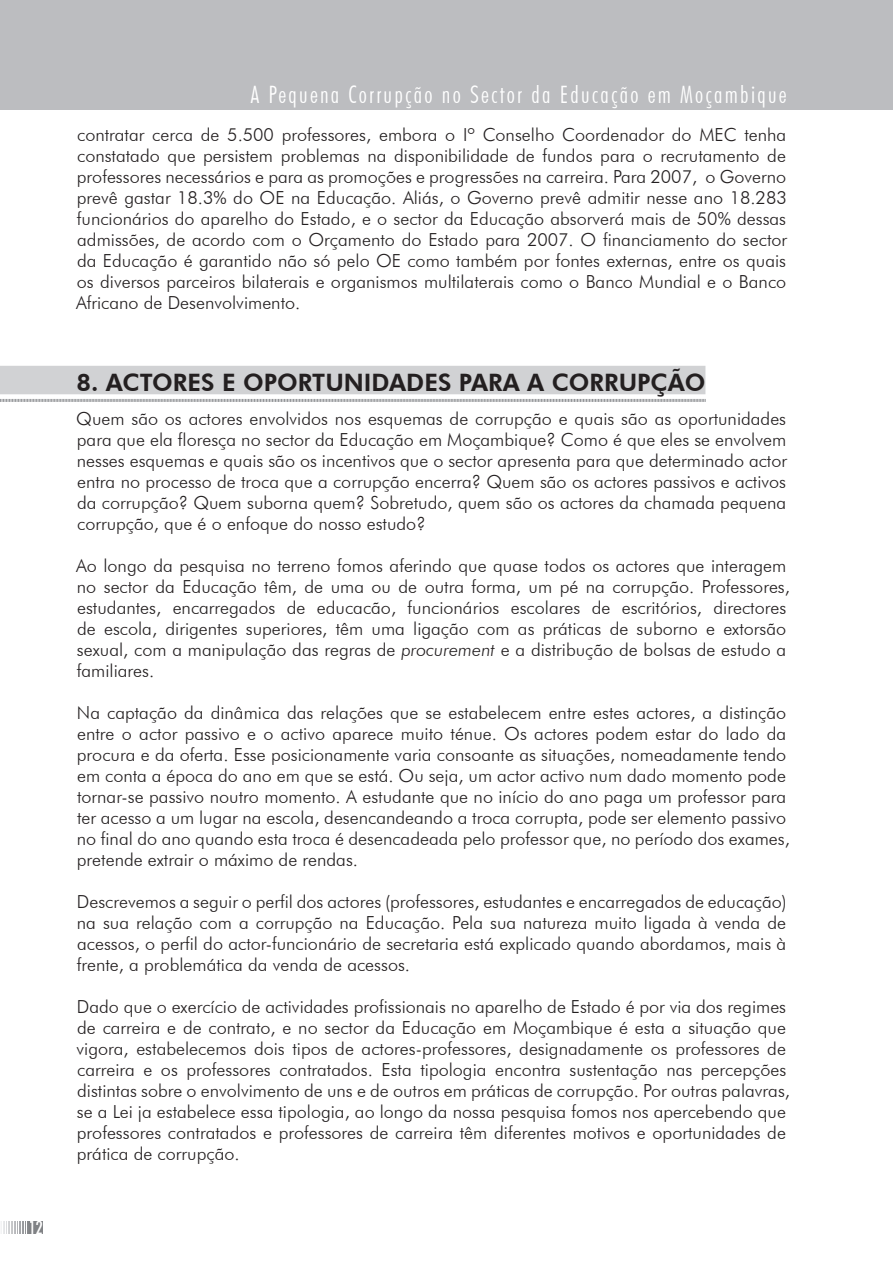
<style>
.page{position:relative;width:893px;height:1263px;background:#fff}
.page>*{position:absolute;margin:0;border:0;box-sizing:border-box;transform-origin:0 0}
.t1{font:300 condensed 24px "Futura BT";letter-spacing:.095em;color:#fff}
.TITULOS_MM{font:800 24px "Futura BT";color:#231f20}
.Texto_Normal_MM{font:300 18px/21px "Futura BT";color:#231f20}
.Footnote_Text_MM{font:300 18px/21px "Futura BT";color:#231f20;text-align:justify}
.t2{font:500 condensed 18px "Futura BT";color:#fff}
.s1{font-style:italic}
</style>
<div class="page">
<div style="left:0;top:0;width:893px;height:109px;background:#bcbdc0"></div>
<div style="left:29px;top:1221px;width:14px;height:12px;background:#808285"></div>
<div style="left:0;top:1221px;width:29px;height:12px;background:#f8f9f9"></div>
<svg style="left:3px;top:1221px;width:25px;height:13px"></svg>
<svg style="left:0;top:399px;width:706px;height:3px;background:#b8b9bb"></svg>
<div style="left:0;top:366px;width:705px;height:28px;background:#d1d2d4"></div>
<p class="t2" style="left:29px;top:1217px;width:15px">12</p>
<h1 class="t1" style="left:250px;top:80px;width:538px">A Pequena Corrupção no Sector da Educação em Moçambique</h1>
<p class="Footnote_Text_MM" style="left:76px;top:124px;width:713px">contratar cerca de 5.500 professores, embora o Iº Conselho Coordenador do MEC tenha constatado que persistem problemas na disponibilidade de fundos para o recrutamento de professores necessários e para as promoções e progressões na carreira. Para 2007, o Governo prevê gastar 18.3% do OE na Educação. Aliás, o Governo prevê admitir nesse ano 18.283 funcionários do aparelho do Estado, e o sector da Educação absorverá mais de 50% dessas admissões, de acordo com o Orçamento do Estado para 2007. O financiamento do sector da Educação é garantido não só pelo OE como também por fontes externas, entre os quais os diversos parceiros bilaterais e organismos multilaterais como o Banco Mundial e o Banco Africano de Desenvolvimento.</p>
<p class="TITULOS_MM" style="left:76px;top:368px;width:593px">8. ACTORES E OPORTUN IDADES PARA A CORRU PÇÃO</p>
<p class="Texto_Normal_MM" style="left:76px;top:408px;width:712px;text-align:justify">Quem são os actores envolvidos nos esquemas de corrupção e quais são as oportunidades para que ela floresça no sector da Educação em Moçambique? Como é que eles se envolvem nesses esquemas e quais são os incentivos que o sector apresenta para que determinado actor entra no processo de troca que a corrupção encerra? Quem são os actores passivos e activos da corrupção? Quem suborna quem? Sobretudo, quem são os actores da chamada pequena corrupção, que é o enfoque do nosso estudo?</p>
<p class="Texto_Normal_MM" style="left:76px;top:555px;width:715px">Ao longo da pesquisa no terreno fomos aferindo que quase todos os actores que interagem no sector da Educação têm, de uma ou de outra forma, um pé na corrupção. Professores, estudantes, encarregados de educacão, funcionários escolares de escritórios, directores de escola, dirigentes superiores, têm uma ligação com as práticas de suborno e extorsão sexual, com a manipulação das regras de <span class="s1">procurement</span> e a distribução de bolsas de estudo a familiares.</p>
<p class="Texto_Normal_MM" style="left:77px;top:702px;width:714px">Na captação da dinâmica das relações que se estabelecem entre estes actores, a distinção entre o actor passivo e o activo aparece muito ténue. Os actores podem estar do lado da procura e da oferta. Esse posicionamente varia consoante as situações, nomeadamente tendo em conta a época do ano em que se está. Ou seja, um actor activo num dado momento pode tornar-se passivo noutro momento. A estudante que no início do ano paga um professor para ter acesso a um lugar na escola, desencandeando a troca corrupta, pode ser elemento passivo no final do ano quando esta troca é desencadeada pelo professor que, no período dos exames, pretende extrair o máximo de rendas.</p>
<p class="Texto_Normal_MM" style="left:77px;top:891px;width:711px;text-align:justify">Descrevemos a seguir o perfil dos actores (professores, estudantes e encarregados de educação) na sua relação com a corrupção na Educação. Pela sua natureza muito ligada à venda de acessos, o perfil do actor-funcionário de secretaria está explicado quando abordamos, mais à frente, a problemática da venda de acessos.</p>
<p class="Texto_Normal_MM" style="left:77px;top:996px;width:715px">Dado que o exercício de actividades profissionais no aparelho de Estado é por via dos regimes de carreira e de contrato, e no sector da Educação em Moçambique é esta a situação que vigora, estabelecemos dois tipos de actores-professores, designadamente os professores de carreira e os professores contratados. Esta tipologia encontra sustentação nas percepções distintas sobre o envolvimento de uns e de outros em práticas de corrupção. Por outras palavras, se a Lei ja estabelece essa tipologia, ao longo da nossa pesquisa fomos nos apercebendo que professores contratados e professores de carreira têm diferentes motivos e oportunidades de prática de corrupção.</p>
</div>
